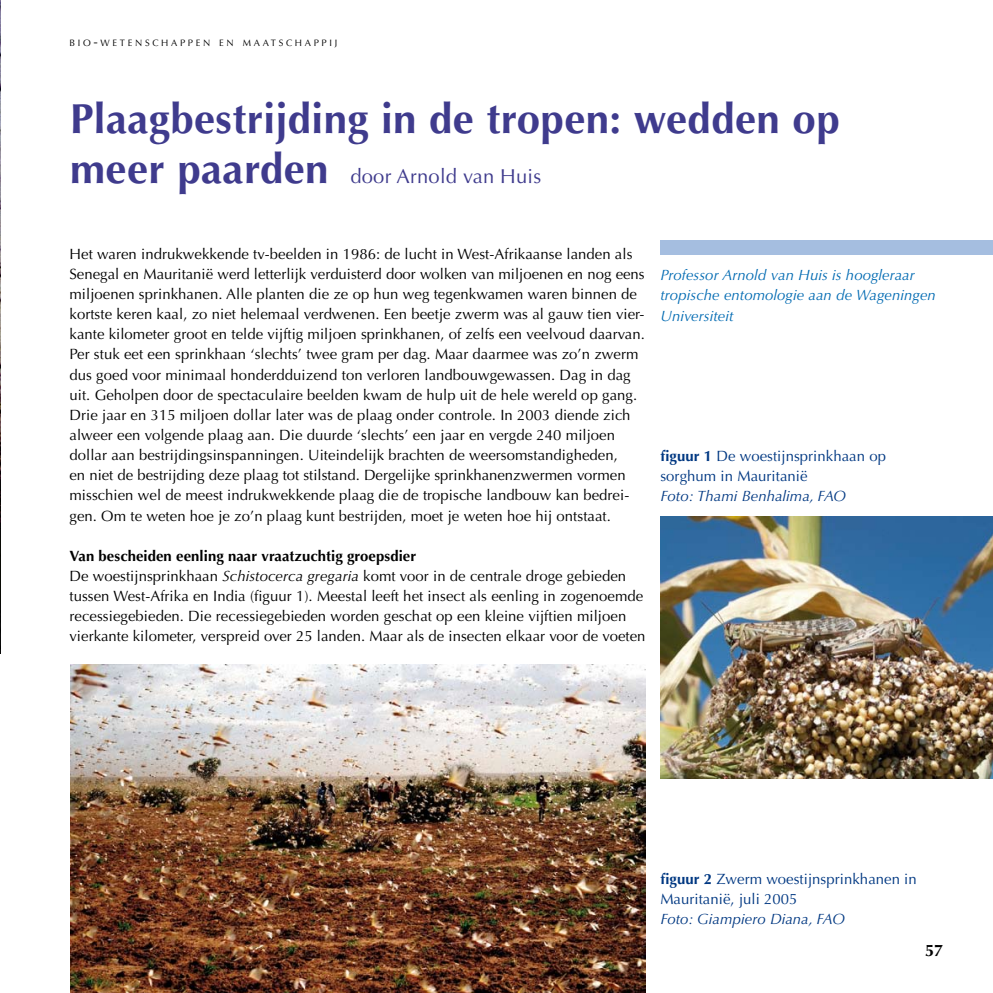
<style>
.page{position:relative;width:993px;height:993px;background:#fff}
.page>*{position:absolute;margin:0;border:0;box-sizing:border-box;transform-origin:0 0}
.t1{font:700 42px "Optima";letter-spacing:.01em;color:#3f3b8d}
.t2{font:20.12px "Optima";letter-spacing:.01em;color:#3f3b8d}
.t3{font:700 16.62px "Optima";color:#000}
.t4{font:14.88px/20.1px "Optima";letter-spacing:.005em;color:#000}
.t5{font:14.88px/20.1px "Optima";letter-spacing:.005em;color:#003882}
.t6{font:italic 14.88px/20.1px "Optima";letter-spacing:.005em;color:#006ab2}
.t7{font:italic 14.88px "Optima";letter-spacing:.005em;color:#003882}
.t8{font:9.28px "Optima";letter-spacing:.285em;color:#000}
.s1{font-size:13.3px}
.s2{font-weight:700;font-size:42px}
.s3{font-weight:700}
.s4{font-style:italic}
</style>
<div class="page">
<div style="left:660px;top:240px;width:332px;height:14px;background:#a5bee0"></div>
<img style="left:660px;top:516px;width:332px;height:262px">
<img style="left:71px;top:664px;width:574px;height:328px">
<img style="left:0;top:0;width:1px;height:653px">
<p class="t8" style="left:69px;top:38px;width:269px">BIO<span class="s1">-</span>WETENSCHAPPEN EN MAATSCHAPPIJ</p>
<h1 class="t1" style="left:70px;top:94px;width:770px">Plaagbestrijding in de tropen: wedden op</h1>
<h2 class="t2" style="left:70px;top:164px;width:472px"><span class="s2">meer paarden</span> door Arnold van Huis</h2>
<p class="t4" style="left:69px;top:244px;width:576px">Het waren indrukwekkende tv-beelden in 1986: de lucht in West-Afrikaanse landen als Senegal en Mauritanië werd letterlijk verduisterd door wolken van miljoenen en nog eens miljoenen sprinkhanen. Alle planten die ze op hun weg tegenkwamen waren binnen de kortste keren kaal, zo niet helemaal verdwenen. Een beetje zwerm was al gauw tien vier&shy;kante kilometer groot en telde vijftig miljoen sprinkhanen, of zelfs een veelvoud daarvan.<br>Per stuk eet een sprinkhaan ‘slechts’ twee gram per dag. Maar daarmee was zo’n zwerm dus goed voor minimaal honderdduizend ton verloren landbouwgewassen. Dag in dag uit. Geholpen door de spectaculaire beelden kwam de hulp uit de hele wereld op gang.<br>Drie jaar en 315 miljoen dollar later was de plaag onder controle. In 2003 diende zich alweer een volgende plaag aan. Die duurde ‘slechts’ een jaar en vergde 240 miljoen dollar aan bestrijdingsinspanningen. Uiteindelijk brachten de weersomstandigheden,<br>en niet de bestrijding deze plaag tot stilstand. Dergelijke sprinkhanenzwermen vormen misschien wel de meest indrukwekkende plaag die de tropische landbouw kan bedrei&shy;gen. Om te weten hoe je zo’n plaag kunt bestrijden, moet je weten hoe hij ontstaat.</p>
<p class="t4" style="left:69px;top:545px;width:577px"><span class="s3">Van bescheiden eenling naar vraatzuchtig groepsdier<br></span>De woestijnsprinkhaan <span class="s4">Schistocerca gregaria</span> komt voor in de centrale droge gebieden tussen West-Afrika en India (figuur 1). Meestal leeft het insect als eenling in zogenoemde recessiegebieden. Die recessiegebieden worden geschat op een kleine vijftien miljoen vierkante kilometer, verspreid over 25 landen. Maar als de insecten elkaar voor de voeten</p>
<p class="t6" style="left:660px;top:265px;width:277px">Professor Arnold van Huis is hoogleraar tropische entomologie aan de Wageningen<br>Universiteit</p>
<p class="t5" style="left:660px;top:446px;width:227px"><span class="s3">figuur 1</span> De woestijnsprinkhaan op sorghum in Mauritanië</p>
<p class="t7" style="left:660px;top:487px;width:187px">Foto: Thami Benhalima, FAO</p>
<p class="t5" style="left:660px;top:868px;width:258px"><span class="s3">figuur 2</span> Zwerm woestijnsprinkhanen in<br>Mauritanië, juli 2005</p>
<p class="t7" style="left:660px;top:910px;width:186px">Foto: Giampiero Diana, FAO</p>
<p class="t3" style="left:924px;top:940px;width:20px">57</p>
</div>
